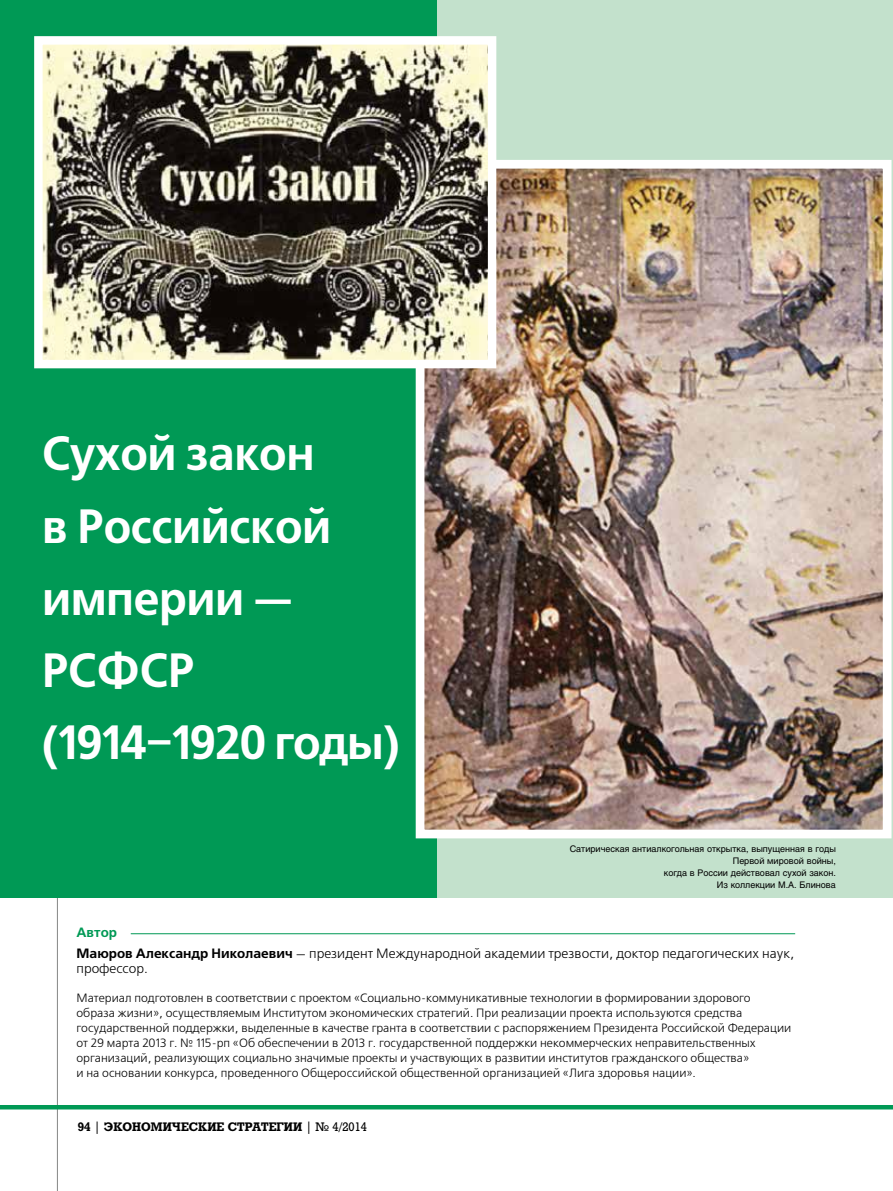
<style>
.page{position:relative;width:893px;height:1191px;background:#fff}
.page>*{position:absolute;margin:0;border:0;box-sizing:border-box;transform-origin:0 0}
.t1{font:700 48px/72px "Free Set C";letter-spacing:-.01em;color:#fff;scale:.95 1}
.t2{font:13.5px/15px "Free Set C";color:#000}
.t3{font:700 13.5px "Free Set C";color:#095}
.t4{font:12px/15px "Free Set C";color:#000}
.t5{font:700 12px "Rodeo";color:#000}
.t6{font:9px/12px "Helios";color:#000;text-align:right}
.s1{font-weight:700}
.s2{font-weight:400}
</style>
<div class="page">
<hr style="left:57px;top:0;width:1px;height:1191px;background:#868786">
<hr style="left:0;top:1105px;width:893px;height:4px;background:#095">
<div style="left:0;top:0;width:466px;height:897px;background:#095"></div>
<div style="left:438px;top:0;width:455px;height:897px;background:#c3e1cc"></div>
<hr style="left:131px;top:933px;width:664px;height:1px;background:#095">
<img style="left:426px;top:170px;width:455px;height:658px">
<div style="left:416px;top:160px;width:475px;height:678px;border:9px solid #fff"></div>
<img style="left:43px;top:45px;width:444px;height:314px">
<div style="left:34px;top:36px;width:462px;height:332px;border:8px solid #fff"></div>
<h1 class="t1" style="left:42px;top:419px;width:378px">Сухой закон<br>в Российской империи —<br>РСФСР (1914–1920 годы)</h1>
<p class="t3" style="left:77px;top:924px;width:42px">Автор</p>
<p class="t6" style="left:570px;top:843px;width:268px">Сатирическая антиалкогольная открытка, выпущенная в годы Первой мировой войны,<br>когда в России действовал сухой закон.<br>Из коллекции М.А. Блинова</p>
<p class="t2" style="left:77px;top:946px;width:719px"><span class="s1">Маюров Александр Николаевич</span> — президент Международной академии трезвости, доктор педагогических наук, профессор.</p>
<p class="t4" style="left:77px;top:990px;width:716px">Материал подготовлен в соответствии с проектом «Социально-коммуникативные технологии в формировании здорового образа жизни», осуществляемым Институтом экономических стратегий. При реализации проекта используются средства государственной поддержки, выделенные в качестве гранта в соответствии с распоряжением Президента Российской Федерации от 29 марта 2013 г. № 115-рп «Об обеспечении в 2013 г. государственной поддержки некоммерческих неправительственных организаций, реализующих социально значимые проекты и участвующих в развитии институтов гражданского общества»<br>и на основании конкурса, проведенного Общероссийской общественной организацией «Лига здоровья нации».</p>
<p class="t5" style="left:78px;top:1119px;width:291px">94 <span class="s2">|</span> ЭКОНОМИЧЕСКИЕ СТРАТЕГИИ <span class="s2">| № 4/2014</span></p>
</div>
